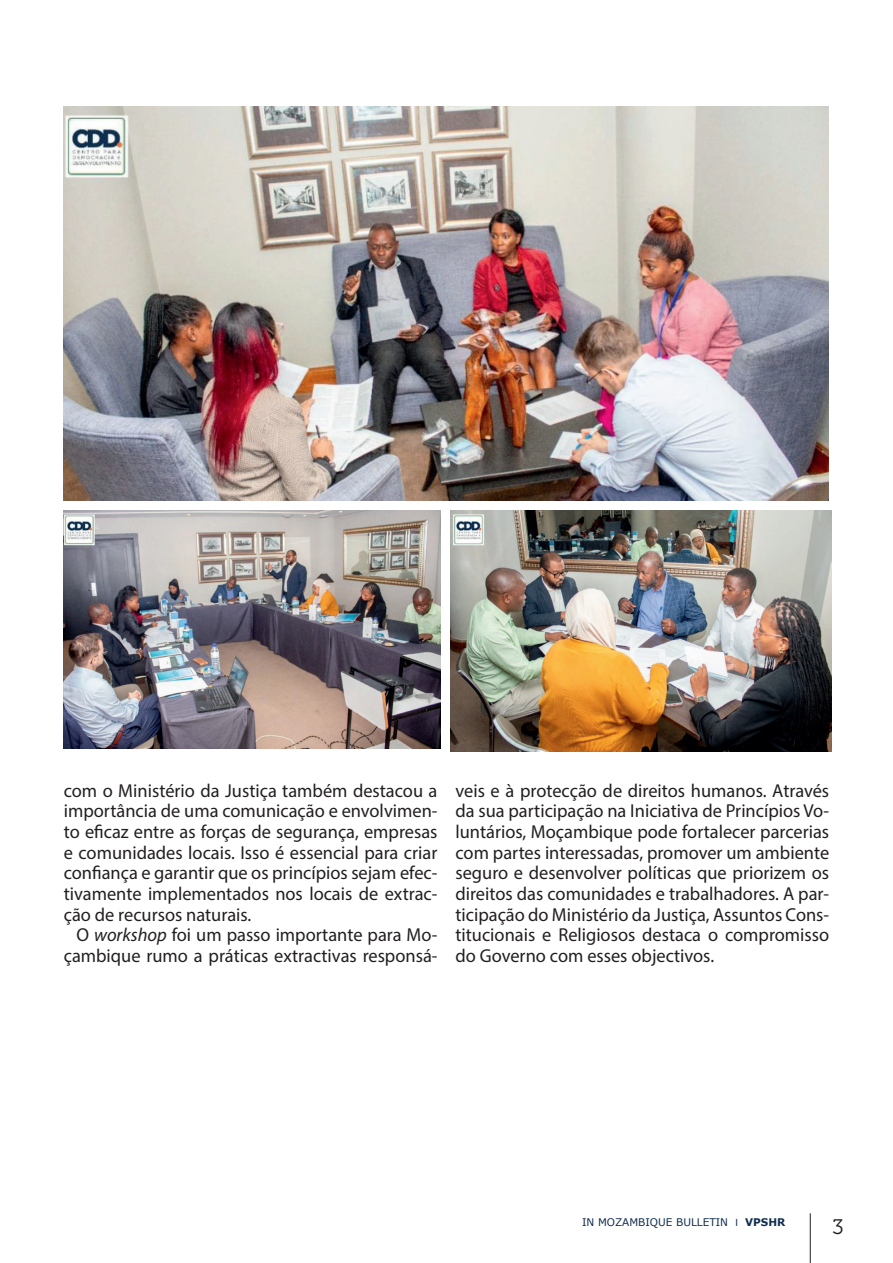
<style>
.page{position:relative;width:893px;height:1263px;background:#fff}
.page>*{position:absolute;margin:0;border:0;box-sizing:border-box;transform-origin:0 0}
.t1{font:21px "Museo 300";color:#231f20}
.t2{font:18.75px/20.7px "Myriad Pro";color:#231f20;text-align:justify}
.t3{font:10.5px "Verdana";color:#102d4e}
.s1{font-style:italic}
.s2{font-family:"Myriad Pro"}
.s3{font-weight:700}
</style>
<div class="page">
<hr style="left:810px;top:1213px;width:1px;height:50px;background:#231f20">
<img style="left:64px;top:106px;width:764px;height:394px">
<img style="left:64px;top:511px;width:376px;height:237px">
<img style="left:450px;top:511px;width:381px;height:240px">
<p class="t2" style="left:64px;top:779px;width:375px">com o Ministério da Justiça também destacou a importância de uma comunicação e envolvimen&shy;to eficaz entre as forças de segurança, empresas e comunidades locais. Isso é essencial para criar confiança e garantir que os princípios sejam efec&shy;tivamente implementados nos locais de extrac&shy;ção de recursos naturais.</p>
<p class="t2" style="left:64px;top:924px;width:375px;text-align:right">O <span class="s1">workshop</span> foi um passo importante para Mo&shy;çambique rumo a práticas extractivas responsá-</p>
<p class="t2" style="left:455px;top:779px;width:375px">veis e à protecção de direitos humanos. Através da sua participação na Iniciativa de Princípios Vo&shy;luntários, Moçambique pode fortalecer parcerias com partes interessadas, promover um ambiente seguro e desenvolver políticas que priorizem os direitos das comunidades e trabalhadores. A par&shy;ticipação do Ministério da Justiça, Assuntos Cons&shy;titucionais e Religiosos destaca o compromisso do Governo com esses objectivos.</p>
<p class="t3" style="left:582px;top:1215px;width:205px">IN MOZAMBIQUE BULLETIN <span class="s2">I</span> <span class="s3">VPSHR</span></p>
<p class="t1" style="left:832px;top:1215px;width:13px">3</p>
</div>
